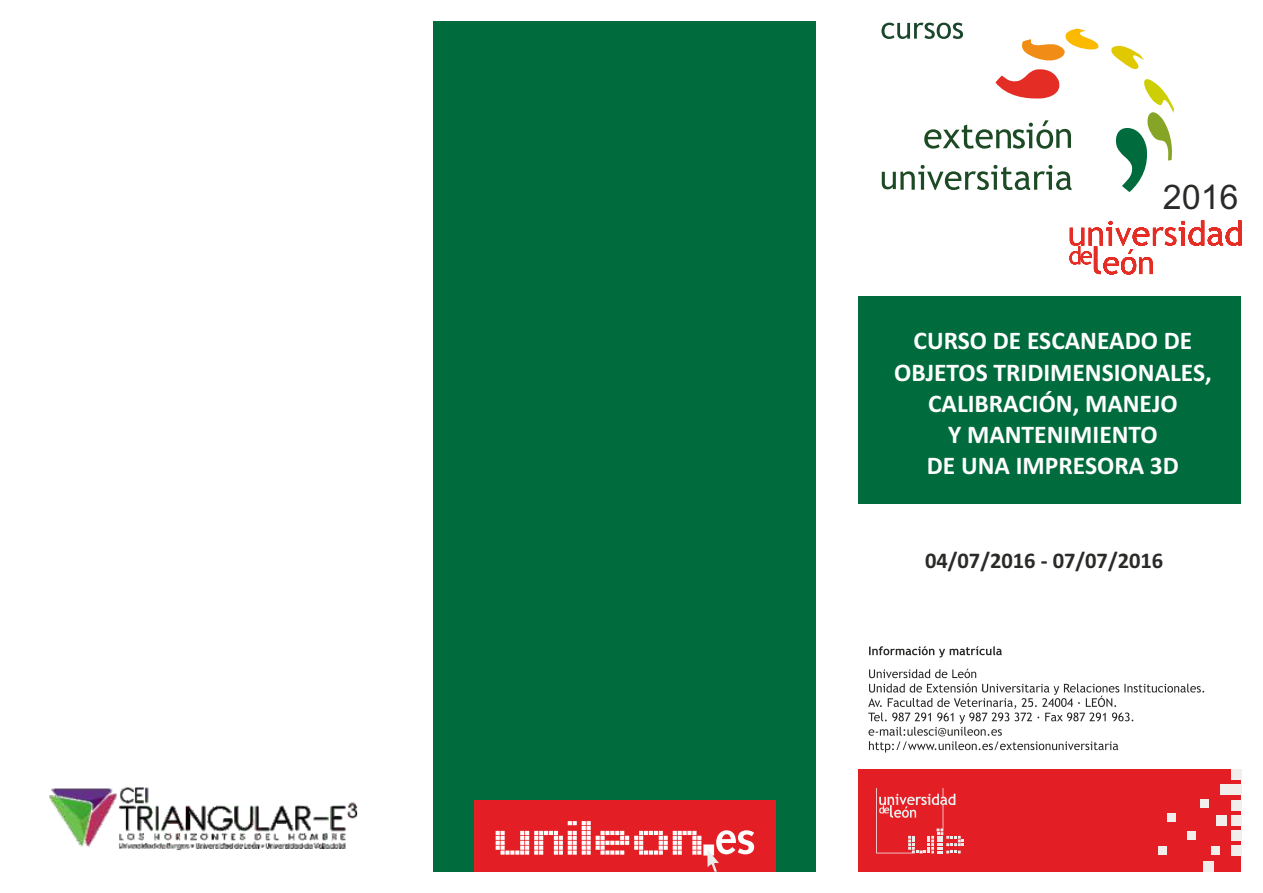
<style>
.page{position:relative;width:1263px;height:893px;background:#fff}
.page>*{position:absolute;margin:0;border:0;box-sizing:border-box;transform-origin:0 0}
.t1{font:34.05px "Arial Unicode MS";color:#2b2a29}
.t2{font:700 25.5px/31.2px "Calibri";color:#fefefe;text-align:center}
.t3{font:700 22.5px "Calibri";color:#2b2a29}
</style>
<div class="page">
<div style="left:433px;top:21px;width:383px;height:851px;background:#006c3d"></div>
<div style="left:858px;top:297px;width:383px;height:207px;background:#006c3d"></div>
<svg style="left:869px;top:646px;width:133px;height:12px"></svg>
<svg style="left:868px;top:669px;width:336px;height:83px"></svg>
<svg style="left:882px;top:165px;width:189px;height:25px"></svg>
<svg style="left:924px;top:120px;width:147px;height:29px"></svg>
<svg style="left:995px;top:69px;width:65px;height:30px"></svg>
<svg style="left:1022px;top:29px;width:77px;height:32px"></svg>
<svg style="left:1111px;top:45px;width:63px;height:147px"></svg>
<svg style="left:1069px;top:220px;width:172px;height:54px"></svg>
<svg style="left:881px;top:23px;width:82px;height:16px"></svg>
<div style="left:858px;top:770px;width:383px;height:102px;background:#e31e24"></div>
<div style="left:1167px;top:813px;width:8px;height:9px;background:#f2eeeb"></div>
<div style="left:1187px;top:831px;width:8px;height:8px;background:#f2eeeb"></div>
<div style="left:1200px;top:799px;width:9px;height:9px;background:#f2eeeb"></div>
<div style="left:1211px;top:846px;width:8px;height:8px;background:#f2eeeb"></div>
<div style="left:1158px;top:846px;width:9px;height:9px;background:#f2eeeb"></div>
<div style="left:1231px;top:845px;width:10px;height:11px;background:#f2eeeb"></div>
<div style="left:1203px;top:861px;width:11px;height:11px;background:#f2eeeb"></div>
<div style="left:1231px;top:830px;width:10px;height:11px;background:#f2eeeb"></div>
<div style="left:1231px;top:815px;width:10px;height:11px;background:#f2eeeb"></div>
<div style="left:1215px;top:815px;width:11px;height:11px;background:#f2eeeb"></div>
<div style="left:1231px;top:799px;width:10px;height:11px;background:#f2eeeb"></div>
<div style="left:1231px;top:784px;width:10px;height:11px;background:#f2eeeb"></div>
<div style="left:1220px;top:784px;width:11px;height:11px;background:#f2eeeb"></div>
<div style="left:1231px;top:770px;width:10px;height:10px;background:#f2eeeb"></div>
<div style="left:474px;top:800px;width:301px;height:72px;background:#e31e24"></div>
<svg style="left:496px;top:821px;width:258px;height:51px"></svg>
<svg style="left:876px;top:788px;width:88px;height:65px"></svg>
<img style="left:49px;top:787px;width:309px;height:64px">
<h1 class="t1" style="left:1163px;top:184px;width:77px">2016</h1>
<p class="t2" style="left:894px;top:327px;width:319px">CURSO DE ESCANEADO DE<br>OBJETOS TRIDIMENSIONALES,<br>CALIBRACIÓN, MANEJO<br>Y MANTENIMIENTO<br>DE UNA IMPRESORA 3D</p>
<p class="t3" style="left:925px;top:551px;width:240px">04/07/2016 - 07/07/2016</p>
</div>
